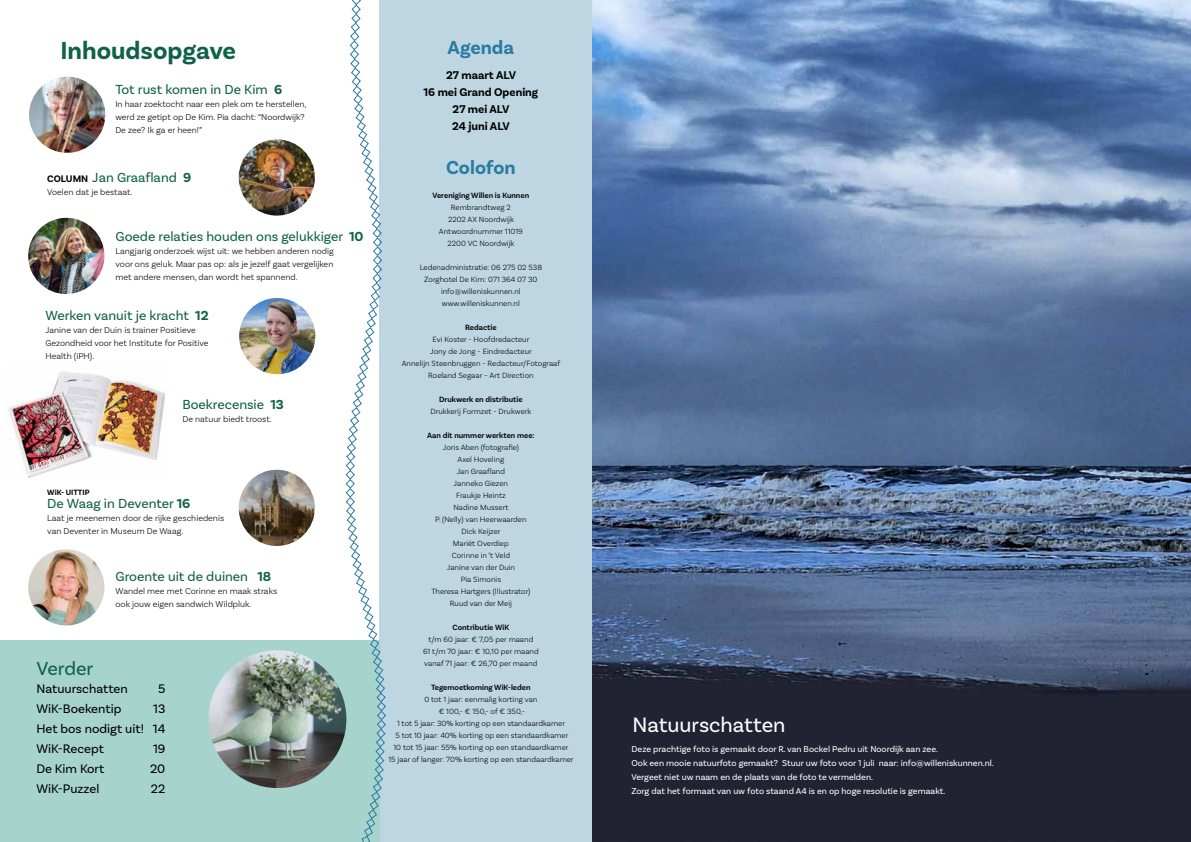
<style>
.page{position:relative;width:1191px;height:842px;background:#fff}
.page>*{position:absolute;margin:0;border:0;box-sizing:border-box;transform-origin:0 0}
.t1{font:700 25.8px "Basic Sans";color:#0f6147}
.t2{font:21.8px "Basic Sans";color:#fff}
.t3{font:700 19.8px "Basic Sans";color:#2b7aa1}
.t4{font:19.8px "Basic Sans";color:#0f6147}
.t5{font:13.8px "Basic Sans";color:#0f6147}
.t6{font:13px/20px "Basic Sans";color:#000;text-align:justify}
.t7{font:700 11.8px/17px "Basic Sans";color:#000;text-align:center}
.t8{font:300 9px/13px "Basic Sans";color:#000}
.t9{font:9px/14px "Basic Sans";color:#fff}
.t10{font:300 8px/12px "Basic Sans";color:#000;text-align:center}
.t11{font:600 8px "Basic Sans";color:#000}
.t12{font:700 8px "Basic Sans";color:#000}
.s1{font-weight:700}
.s2{font-weight:700;font-size:10px;color:#000}
</style>
<div class="page">
<div style="left:379px;top:0;width:219px;height:842px;background:#bdd6e2"></div>
<img style="left:8px;top:371px;width:158px;height:107px">
<img style="left:592px;top:0;width:599px;height:842px">
<div style="left:0;top:641px;width:379px;height:201px;background:#a6d4cc"></div>
<img style="left:29px;top:77px;width:76px;height:76px;border-radius:38px">
<img style="left:28px;top:218px;width:76px;height:76px;border-radius:38px">
<img style="left:239px;top:139px;width:76px;height:77px;border-radius:38px">
<img style="left:28px;top:549px;width:76px;height:76px;border-radius:38px">
<img style="left:239px;top:470px;width:76px;height:76px;border-radius:38px">
<svg style="left:345px;top:0;width:41px;height:842px"></svg>
<img style="left:239px;top:298px;width:76px;height:76px;border-radius:38px">
<img style="left:208px;top:650px;width:138px;height:138px;border-radius:69px">
<h1 class="t1" style="left:60px;top:34px;width:177px">Inhoudsopgave</h1>
<h3 class="t5" style="left:115px;top:81px;width:168px">Tot rust komen in De Kim <span class="s1">6</span></h3>
<p class="t8" style="left:115px;top:97px;width:193px">In haar zoektocht naar een plek om te herstellen, werd ze getipt op De Kim. Pia dacht: “Noordwijk?<br>De zee? Ik ga er heen!”</p>
<h3 class="t5" style="left:47px;top:169px;width:146px"><span class="s2">COLUMN</span> Jan Graafland <span class="s1">9</span></h3>
<p class="t8" style="left:47px;top:185px;width:87px">Voelen dat je bestaat.</p>
<h3 class="t5" style="left:116px;top:228px;width:249px">Goede relaties houden ons gelukkiger <span class="s1">10</span></h3>
<p class="t8" style="left:116px;top:244px;width:220px;text-align:justify">Langjarig onderzoek wijst uit: we hebben anderen nodig voor ons geluk. Maar pas op: als je jezelf gaat vergelijken met andere mensen, dan wordt het spannend.</p>
<h3 class="t5" style="left:45px;top:307px;width:165px">Werken vanuit je kracht <span class="s1">12</span></h3>
<p class="t8" style="left:45px;top:323px;width:165px">Janine van der Duin is trainer Positieve<br>Gezondheid voor het Institute for Positive<br>Health (iPH).</p>
<h3 class="t5" style="left:182px;top:396px;width:103px">Boekrecensie <span class="s1">13</span></h3>
<p class="t8" style="left:182px;top:412px;width:91px">De natuur biedt troost.</p>
<p class="t12" style="left:47px;top:488px;width:44px">WiK- UITTIP</p>
<h3 class="t5" style="left:47px;top:495px;width:145px">De Waag in Deventer <span class="s1">16</span></h3>
<p class="t8" style="left:47px;top:511px;width:178px">Laat je meenemen door de rijke geschiedenis van Deventer in Museum De Waag.</p>
<h3 class="t5" style="left:116px;top:568px;width:157px">Groente uit de duinen <span class="s1">18</span></h3>
<p class="t8" style="left:116px;top:584px;width:163px">Wandel mee met Corinne en maak straks ook jouw eigen sandwich Wildpluk.</p>
<h3 class="t4" style="left:36px;top:657px;width:59px">Verder</h3>
<h3 class="t6" style="left:36px;top:679px;width:93px">Natuurschatten</h3>
<h3 class="t6" style="left:158px;top:679px;width:9px">5</h3>
<h3 class="t6" style="left:36px;top:699px;width:86px">WiK-Boekentip</h3>
<h3 class="t6" style="left:36px;top:699px;width:130px;text-indent:117px">13<br>Het bos nodigt uit! 14<br>WiK-Recept</h3>
<h3 class="t6" style="left:153px;top:739px;width:14px">19</h3>
<h3 class="t6" style="left:36px;top:759px;width:69px">De Kim Kort</h3>
<h3 class="t6" style="left:150px;top:759px;width:17px">20</h3>
<h3 class="t6" style="left:36px;top:779px;width:65px">WiK-Puzzel</h3>
<h3 class="t6" style="left:151px;top:779px;width:16px">22</h3>
<h3 class="t3" style="left:447px;top:36px;width:68px">Agenda</h3>
<h3 class="t7" style="left:423px;top:67px;width:116px">27 maart ALV<br>16 mei Grand Opening<br>27 mei ALV<br>24 juni ALV</h3>
<h3 class="t3" style="left:446px;top:155px;width:71px">Colofon</h3>
<p class="t11" style="left:432px;top:191px;width:98px">Vereniging Willen is Kunnen</p>
<p class="t10" style="left:439px;top:201px;width:85px">Rembrandtweg 2<br>2202 AX Noordwijk<br>Antwoordnummer 11019<br>2200 VC Noordwijk</p>
<p class="t10" style="left:420px;top:261px;width:124px">Ledenadministratie: 06 275 02 538<br>Zorghotel De Kim: 071 364 07 30 info@willeniskunnen.nl www.willeniskunnen.nl</p>
<p class="t11" style="left:465px;top:323px;width:33px">Redactie</p>
<p class="t10" style="left:402px;top:333px;width:160px">Evi Koster - Hoofdredacteur<br>Jony de Jong - Eindredacteur<br>Annelijn Steenbruggen - Redacteur/Fotograaf Roeland Segaar – Art Direction</p>
<p class="t11" style="left:439px;top:395px;width:85px">Drukwerk en distributie</p>
<p class="t10" style="left:430px;top:405px;width:102px">Drukkerij Formzet - Drukwerk</p>
<p class="t11" style="left:427px;top:431px;width:109px">Aan dit nummer werkten mee:</p>
<p class="t10" style="left:431px;top:441px;width:101px">Joris Aben (fotografie)<br>Axel Hoveling<br>Jan Graafland<br>Janneko Giezen<br>Fraukje Heintz<br>Nadine Mussert<br>P. (Nelly) van Heerwaarden<br>Dick Keijzer<br>Mariët Overdiep<br>Corinne in ’t Veld<br>Janine van der Duin<br>Pia Simonis<br>Theresa Hartgers (Illustrator)<br>Ruud van der Meij</p>
<p class="t11" style="left:452px;top:623px;width:58px">Contributie WiK</p>
<p class="t10" style="left:423px;top:633px;width:117px">t/m 60 jaar: € 7,05 per maand<br>61 t/m 70 jaar: € 10,10 per maand vanaf 71 jaar: € 26,70 per maand</p>
<p class="t11" style="left:431px;top:683px;width:101px">Tegemoetkoming WiK-leden</p>
<p class="t10" style="left:388px;top:693px;width:187px">0 tot 1 jaar: eenmalig korting van<br>€ 100,- € 150,- of € 350,-<br>1 tot 5 jaar: 30% korting op een standaardkamer<br>5 tot 10 jaar: 40% korting op een standaardkamer<br>10 tot 15 jaar: 55% korting op een standaardkamer<br>15 jaar of langer: 70% korting op een standaardkamer</p>
<h2 class="t2" style="left:632px;top:712px;width:155px">Natuurschatten</h2>
<p class="t9" style="left:631px;top:741px;width:364px">Deze prachtige foto is gemaakt door R. van Bockel Pedru uit Noordijk aan zee.<br>Ook een mooie natuurfoto gemaakt? Stuur uw foto voor 1 juli naar: info@willeniskunnen.nl.<br>Vergeet niet uw naam en de plaats van de foto te vermelden.<br>Zorg dat het formaat van uw foto staand A4 is en op hoge resolutie is gemaakt.</p>
</div>
